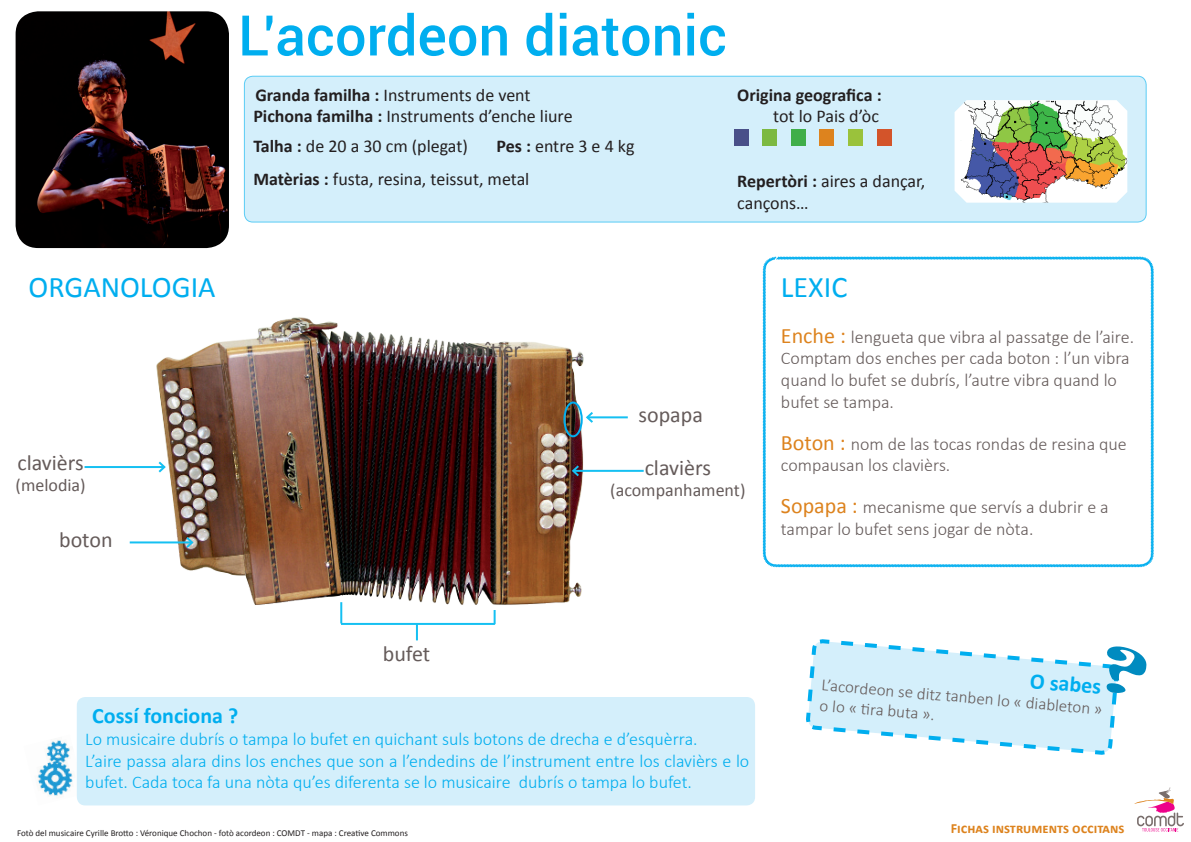
<style>
.page{position:relative;width:1191px;height:842px;background:#fff}
.page>*{position:absolute;margin:0;border:0;box-sizing:border-box;transform-origin:0 0}
.t1{font:500 56px "Roboto";color:#00aeef}
.t2{font:30px "Calibri";color:#00aeef}
.t3{font:22px "Calibri";color:#655b5a}
.t4{font:700 22px "Calibri";color:#00aeef}
.t5{font:300 18px/21.6px "Calibri";color:#655b5a}
.t6{font:300 18px/21.6px "Calibri";color:#00aeef}
.t7{font:18px/21.6px "Calibri";color:#231f20}
.t8{font:18px "Calibri";color:#655b5a}
.t9{font:700 18px "Calibri";color:#231f20}
.t10{font:300 17px "Calibri";color:#655b5a}
.t11{font:700 14px "Calibri";color:#dd831e}
.t12{font:9px "Calibri";color:#231f20}
.s1{font-weight:700}
.s2{font-weight:400;font-size:22px;color:#dd831e}
</style>
<div class="page">
<img style="left:139px;top:317px;width:456px;height:310px">
<div style="left:244px;top:76px;width:902px;height:146px;background:#d4effb;border-radius:9px"></div>
<div style="left:244px;top:76px;width:902px;height:147px;border:1px solid #5accf5;border-radius:9px"></div>
<img style="left:954px;top:100px;width:173px;height:103px">
<img style="left:16px;top:11px;width:213px;height:237px">
<hr style="left:84px;top:466px;width:80px;height:2px;background:#15c0f2">
<svg style="left:156px;top:459px;width:11px;height:16px"></svg>
<hr style="left:130px;top:541px;width:62px;height:2px;background:#15c0f2">
<svg style="left:184px;top:535px;width:11px;height:15px"></svg>
<img style="left:37px;top:740px;width:46px;height:65px">
<div style="left:77px;top:697px;width:678px;height:108px;background:#d4effb;border-radius:9px"></div>
<svg style="left:1134px;top:787px;width:50px;height:44px"></svg>
<div style="left:762px;top:130px;width:14px;height:16px;background:#7cb941"></div>
<div style="left:734px;top:130px;width:14px;height:16px;background:#495089"></div>
<div style="left:791px;top:130px;width:14px;height:16px;background:#40ae49"></div>
<div style="left:848px;top:130px;width:14px;height:16px;background:#9ac23b"></div>
<div style="left:877px;top:130px;width:14px;height:16px;background:#d3542a"></div>
<div style="left:819px;top:130px;width:15px;height:16px;background:#dd831e"></div>
<hr style="left:573px;top:470px;width:70px;height:2px;background:#15c0f2">
<svg style="left:570px;top:463px;width:11px;height:15px"></svg>
<hr style="left:341px;top:623px;width:154px;height:2px;background:#15c0f2">
<svg style="left:493px;top:610px;width:2px;height:13px"></svg>
<hr style="left:340px;top:602px;width:2px;height:21px;background:#15c0f2">
<svg style="left:416px;top:625px;width:2px;height:15px"></svg>
<div style="left:563px;top:402px;width:20px;height:35px;border:2px solid #00aeef;border-radius:50%"></div>
<hr style="left:587px;top:416px;width:41px;height:2px;background:#15c0f2">
<svg style="left:584px;top:410px;width:11px;height:15px"></svg>
<svg style="left:762px;top:256px;width:392px;height:312px"></svg>
<svg style="left:806px;top:639px;width:313px;height:116px"></svg>
<h2 class="t2" style="left:29px;top:268px;width:189px">ORGANOLOGIA</h2>
<p class="t3" style="left:17px;top:448px;width:68px">clavièrs</p>
<p class="t8" style="left:16px;top:474px;width:72px">(melodia)</p>
<p class="t3" style="left:59px;top:525px;width:55px">boton</p>
<h1 class="t1" style="left:238px;top:-4px;width:490px">L’acordeon diatonic</h1>
<p class="t7" style="left:253px;top:84px;width:321px"><span class="s1">Granda familha :</span> Instruments de vent<br><span class="s1">Pichona familha :</span> Instruments d’enche liure</p>
<p class="t7" style="left:253px;top:135px;width:216px"><span class="s1">Talha :</span> de 20 a 30 cm (plegat)</p>
<p class="t7" style="left:496px;top:135px;width:140px"><span class="s1">Pes :</span> entre 3 e 4 kg</p>
<p class="t7" style="left:253px;top:168px;width:277px"><span class="s1">Matèrias :</span> fusta, resina, teissut, metal</p>
<p class="t9" style="left:737px;top:83px;width:146px">Origina geografica :</p>
<p class="t7" style="left:773px;top:105px;width:107px">tot lo Pais d’òc</p>
<p class="t7" style="left:737px;top:170px;width:190px"><span class="s1">Repertòri :</span> aires a dançar, cançons…</p>
<p class="t3" style="left:462px;top:336px;width:61px">boîtier</p>
<p class="t3" style="left:638px;top:401px;width:66px">sopapa</p>
<p class="t3" style="left:644px;top:453px;width:68px">clavièrs</p>
<p class="t8" style="left:610px;top:479px;width:137px">(acompanhament)</p>
<h2 class="t2" style="left:781px;top:268px;width:68px">LEXIC</h2>
<p class="t5" style="left:781px;top:326px;width:354px"><span class="s2">Enche :</span> lengueta que vibra al passatge de l’aire.<br>Comptam dos enches per cada boton : l’un vibra quand lo bufet se dubrís, l’autre vibra quand lo bufet se tampa.</p>
<p class="t5" style="left:781px;top:433px;width:347px"><span class="s2">Boton :</span> nom de las tocas rondas de resina que compausan los clavièrs.</p>
<p class="t5" style="left:781px;top:496px;width:329px"><span class="s2">Sopapa :</span> mecanisme que servís a dubrir e a tampar lo bufet sens jogar de nòta.</p>
<p class="t3" style="left:383px;top:639px;width:49px">bufet</p>
<p class="t4" style="left:92px;top:702px;width:147px">Cossí fonciona ?</p>
<p class="t6" style="left:85px;top:728px;width:665px">Lo musicaire dubrís o tampa lo bufet en quichant suls botons de drecha e d’esquèrra.<br>L’aire passa alara dins los enches que son a l’endedins de l’instrument entre los clavièrs e lo bufet. Cada toca fa una nòta qu’es diferenta se lo musicaire dubrís o tampa lo bufet.</p>
<p class="t12" style="left:17px;top:827px;width:392px">Fotò del musicaire Cyrille Brotto : Véronique Chochon - fotò acordeon : COMDT - mapa : Creative Commons</p>
<p class="t4" style="left:1031px;top:667px;width:73px;rotate:5deg">O sabes</p>
<p class="t10" style="left:822px;top:674px;width:283px;rotate:5deg">L’acordeon se ditz tanben lo « diableton »</p>
<p class="t10" style="left:820px;top:694px;width:117px;rotate:5deg">o lo « ti ra buta ».</p>
<p class="t11" style="left:951px;top:819px;width:175px">Fichas instruments occitans</p>
</div>
